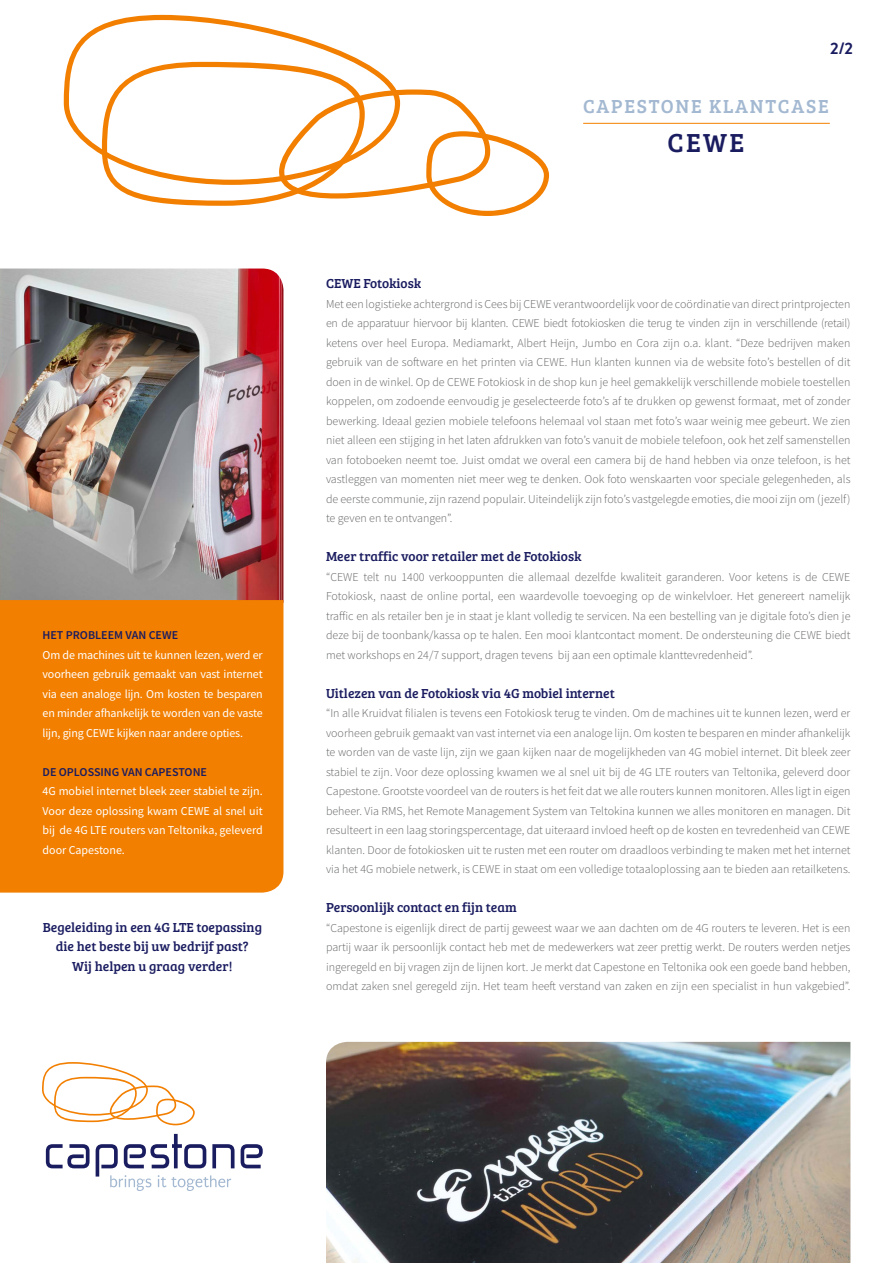
<style>
.page{position:relative;width:893px;height:1263px;background:#fff}
.page>*{position:absolute;margin:0;border:0;box-sizing:border-box;transform-origin:0 0}
.t1{font:27px "Bree Serif";color:#1a1c60}
.t2{font:19.5px "Bree Serif";letter-spacing:.09em;color:#a3b8d1}
.t3{font:700 16.5px "Brandon Grotesque";color:#1a1c60}
.t4{font:13.5px/19.5px "Bree Serif";color:#1a1c60;text-align:center}
.t5{font:300 12px/19.5px "Source Sans Pro";color:#626463;text-align:justify}
.t6{font:12px/19.5px "Source Sans Pro";letter-spacing:-.01em;color:#fff;text-align:justify}
.t7{font:600 12px "Source Sans Pro";color:#1a1c60}
</style>
<div class="page">
<svg style="left:64px;top:15px;width:299px;height:140px"></svg>
<svg style="left:102px;top:62px;width:447px;height:154px"></svg>
<img style="left:0;top:268px;width:283px;height:332px">
<div style="left:0;top:600px;width:283px;height:293px;background:#f27f00"></div>
<svg style="left:46px;top:1144px;width:44px;height:24px"></svg>
<svg style="left:96px;top:1134px;width:139px;height:57px"></svg>
<svg style="left:241px;top:1144px;width:22px;height:24px"></svg>
<svg style="left:42px;top:1062px;width:153px;height:63px"></svg>
<hr style="left:583px;top:123px;width:247px;height:1px;background:#f27f00">
<img style="left:326px;top:1042px;width:524px;height:221px">
<p class="t7" style="left:43px;top:627px;width:137px">HET PROBLEEM VAN CEWE</p>
<p class="t6" style="left:43px;top:645px;width:222px">Om de machines uit te kunnen lezen, werd er voorheen gebruik gemaakt van vast internet via een analoge lijn. Om kosten te besparen en minder afhankelijk te worden van de vaste lijn, ging CEWE kijken naar andere opties.</p>
<p class="t7" style="left:43px;top:764px;width:166px">DE OPLOSSING VAN CAPESTONE</p>
<p class="t6" style="left:43px;top:781px;width:222px">4G mobiel internet bleek zeer stabiel te zijn.<br>Voor deze oplossing kwam CEWE al snel uit bij de 4G LTE routers van Teltonika, geleverd door Capestone.</p>
<p class="t4" style="left:43px;top:916px;width:221px">Begeleiding in een 4G LTE toepassing die het beste bij uw bedrijf past?<br>Wij helpen u graag verder!</p>
<h3 class="t3" style="left:830px;top:37px;width:24px">2/2</h3>
<h2 class="t2" style="left:583px;top:91px;width:247px">CAPESTONE KLANTCASE</h2>
<h1 class="t1" style="left:667px;top:122px;width:78px">CEWE</h1>
<p class="t4" style="left:326px;top:273px;width:97px">CEWE Fotokiosk</p>
<p class="t5" style="left:326px;top:294px;width:526px">Met een logistieke achtergrond is Cees bij CEWE verantwoordelijk voor de coördinatie van direct printprojecten en de apparatuur hiervoor bij klanten. CEWE biedt fotokiosken die terug te vinden zijn in verschillende (retail) ketens over heel Europa. Mediamarkt, Albert Heijn, Jumbo en Cora zijn o.a. klant. “Deze bedrijven maken gebruik van de software en het printen via CEWE. Hun klanten kunnen via de website foto’s bestellen of dit doen in de winkel. Op de CEWE Fotokiosk in de shop kun je heel gemakkelijk verschillende mobiele toestellen koppelen, om zodoende eenvoudig je geselecteerde foto’s af te drukken op gewenst formaat, met of zonder bewerking. Ideaal gezien mobiele telefoons helemaal vol staan met foto’s waar weinig mee gebeurt. We zien niet alleen een stijging in het laten afdrukken van foto’s vanuit de mobiele telefoon, ook het zelf samenstellen van fotoboeken neemt toe. Juist omdat we overal een camera bij de hand hebben via onze telefoon, is het vastleggen van momenten niet meer weg te denken. Ook foto wenskaarten voor speciale gelegenheden, als de eerste communie, zijn razend populair. Uiteindelijk zijn foto’s vastgelegde emoties, die mooi zijn om (jezelf) te geven en te ontvangen”.</p>
<p class="t4" style="left:326px;top:546px;width:257px">Meer traffic voor retailer met de Fotokiosk</p>
<p class="t5" style="left:326px;top:567px;width:526px">“CEWE telt nu 1400 verkooppunten die allemaal dezelfde kwaliteit garanderen. Voor ketens is de CEWE Fotokiosk, naast de online portal, een waardevolle toevoeging op de winkelvloer. Het genereert namelijk traffic en als retailer ben je in staat je klant volledig te servicen. Na een bestelling van je digitale foto’s dien je deze bij de toonbank/kassa op te halen. Een mooi klantcontact moment. De ondersteuning die CEWE biedt met workshops en 24/7 support, dragen tevens bij aan een optimale klanttevredenheid”.</p>
<p class="t4" style="left:326px;top:682px;width:290px">Uitlezen van de Fotokiosk via 4G mobiel internet</p>
<p class="t5" style="left:326px;top:703px;width:526px">“In alle Kruidvat filialen is tevens een Fotokiosk terug te vinden. Om de machines uit te kunnen lezen, werd er voorheen gebruik gemaakt van vast internet via een analoge lijn. Om kosten te besparen en minder afhankelijk te worden van de vaste lijn, zijn we gaan kijken naar de mogelijkheden van 4G mobiel internet. Dit bleek zeer stabiel te zijn. Voor deze oplossing kwamen we al snel uit bij de 4G LTE routers van Teltonika, geleverd door Capestone. Grootste voordeel van de routers is het feit dat we alle routers kunnen monitoren. Alles ligt in eigen beheer. Via RMS, het Remote Management System van Teltokina kunnen we alles monitoren en managen. Dit resulteert in een laag storingspercentage, dat uiteraard invloed heeft op de kosten en tevredenheid van CEWE klanten. Door de fotokiosken uit te rusten met een router om draadloos verbinding te maken met het internet via het 4G mobiele netwerk, is CEWE in staat om een volledige totaaloplossing aan te bieden aan retailketens.</p>
<p class="t4" style="left:326px;top:897px;width:192px">Persoonlijk contact en fijn team</p>
<p class="t5" style="left:326px;top:918px;width:526px">“Capestone is eigenlijk direct de partij geweest waar we aan dachten om de 4G routers te leveren. Het is een partij waar ik persoonlijk contact heb met de medewerkers wat zeer prettig werkt. De routers werden netjes ingeregeld en bij vragen zijn de lijnen kort. Je merkt dat Capestone en Teltonika ook een goede band hebben, omdat zaken snel geregeld zijn. Het team heeft verstand van zaken en zijn een specialist in hun vakgebied”.</p>
</div>
